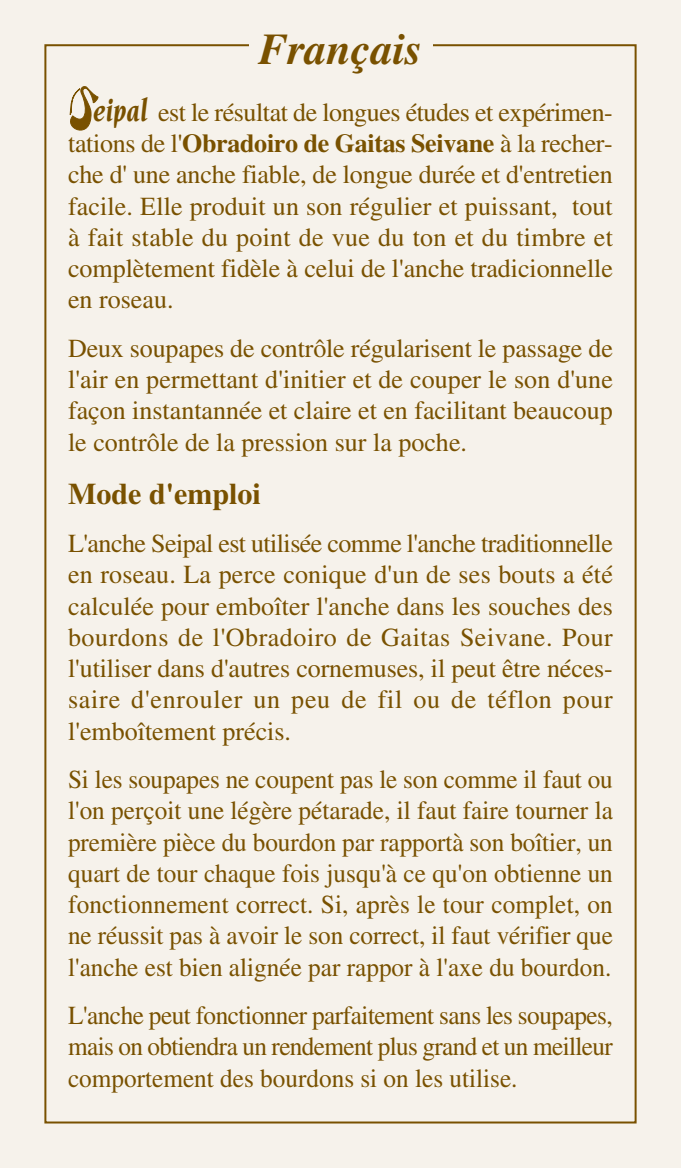
<style>
.page{position:relative;width:681px;height:1168px;background:#fff}
.page>*{position:absolute;margin:0;border:0;box-sizing:border-box;transform-origin:0 0}
.t1{font:italic 700 44px "Times LT Std";color:#795100}
.t2{font:italic 700 32px "Novarese";color:#795100;scale:.85 1}
.t3{font:700 30px "Times LT Std";color:#795100}
.t4{font:26px/31.2px "Times LT Std";color:#795100;text-align:justify}
.s1{font-weight:700}
</style>
<div class="page">
<div style="left:0;top:0;width:680px;height:1168px;background:#f6f2eb"></div>
<svg style="left:69px;top:86px;width:30px;height:45px"></svg>
<h1 class="t1" style="left:258px;top:31px;width:165px">Français</h1>
<p class="t2" style="left:93px;top:97px;width:66px">eipal</p>
<p class="t4" style="left:68px;top:99px;width:546px;text-indent:90px">est le résultat de longues études et expérimen&shy;tations de l'<span class="s1">Obradoiro de Gaitas Seivane</span> à la recher&shy;che d' une anche fiable, de longue durée et d'entretien facile. Elle produit un son régulier et puissant, tout à fait stable du point de vue du ton et du timbre et complètement fidèle à celui de l'anche tradicionnelle en roseau.</p>
<p class="t4" style="left:68px;top:335px;width:546px">Deux soupapes de contrôle régularisent le passage de l'air en permettant d'initier et de couper le son d'une façon instantannée et claire et en facilitant beaucoup le contrôle de la pression sur la poche.</p>
<p class="t3" style="left:68px;top:482px;width:194px">Mode d'emploi</p>
<p class="t4" style="left:68px;top:530px;width:546px">L'anche Seipal est utilisée comme l'anche traditionnelle en roseau. La perce conique d'un de ses bouts a été calculée pour emboîter l'anche dans les souches des bourdons de l'Obradoiro de Gaitas Seivane. Pour l'utiliser dans d'autres cornemuses, il peut être néces&shy;saire d'enrouler un peu de fil ou de téflon pour l'emboîtement précis.</p>
<p class="t4" style="left:68px;top:766px;width:546px">Si les soupapes ne coupent pas le son comme il faut ou l'on perçoit une légère pétarade, il faut faire tourner la première pièce du bourdon par rapportà son boîtier, un quart de tour chaque fois jusqu'à ce qu'on obtienne un fonctionnement correct. Si, après le tour complet, on ne réussit pas à avoir le son correct, il faut vérifier que l'anche est bien alignée par rappor à l'axe du bourdon.</p>
<p class="t4" style="left:68px;top:1002px;width:546px">L'anche peut fonctionner parfaitement sans les soupapes, mais on obtiendra un rendement plus grand et un meilleur comportement des bourdons si on les utilise.</p>
</div>
